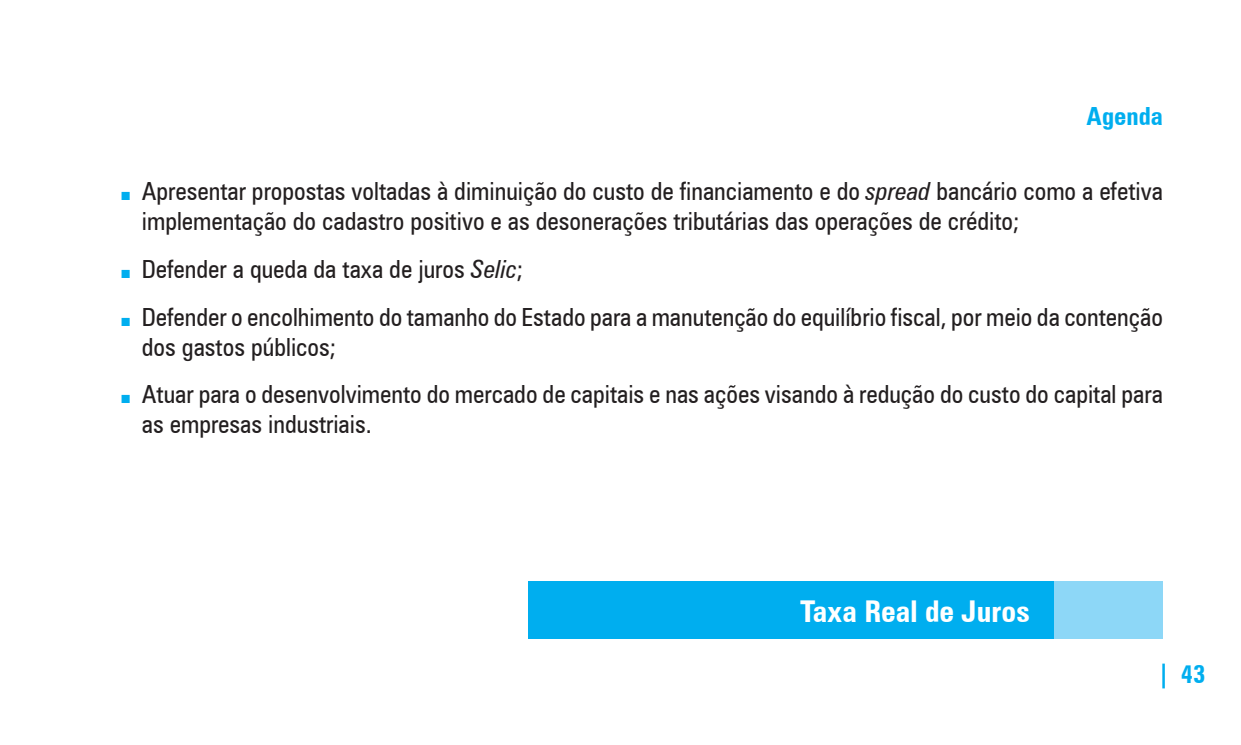
<style>
.page{position:relative;width:1241px;height:745px;background:#fff}
.page>*{position:absolute;margin:0;border:0;box-sizing:border-box;transform-origin:0 0}
.t1{font:700 condensed 30px "Zurich BT";color:#fff}
.t2{font:condensed 25px/30px "Zurich BT";color:#231f20}
.t3{font:700 condensed 25px "Zurich BT";color:#00aeef}
.s1{font-family:"Arial";font-stretch:normal;font-size:17.5px;color:#00aeef}
.s2{font-style:italic}
</style>
<div class="page">
<hr style="left:1162px;top:663px;width:2px;height:25px;background:#00aeef">
<div style="left:528px;top:580px;width:634px;height:58px;background:#00aeef"></div>
<div style="left:1054px;top:580px;width:108px;height:58px;background:#8dd7f7"></div>
<p class="t3" style="left:1086px;top:101px;width:78px">Agenda</p>
<p class="t2" style="left:142px;top:176px;width:1022px;text-indent:-21px"><span class="s1">■</span> Apresentar propostas voltadas à diminuição do custo de financiamento e do <span class="s2">spread</span> bancário como a efetiva implementação do cadastro positivo e as desonerações tributárias das operações de crédito;</p>
<p class="t2" style="left:120px;top:253px;width:404px"><span class="s1">■</span> Defender a queda da taxa de juros <span class="s2">Selic</span>;</p>
<p class="t2" style="left:142px;top:301px;width:1022px;text-indent:-21px"><span class="s1">■</span> Defender o encolhimento do tamanho do Estado para a manutenção do equilíbrio fiscal, por meio da contenção dos gastos públicos;</p>
<p class="t2" style="left:142px;top:379px;width:1022px;text-indent:-21px"><span class="s1">■</span> Atuar para o desenvolvimento do mercado de capitais e nas ações visando à redução do custo do capital para as empresas industriais.</p>
<p class="t1" style="left:800px;top:593px;width:231px">Taxa Real de Juros</p>
<p class="t3" style="left:1180px;top:658px;width:26px">43</p>
</div>
